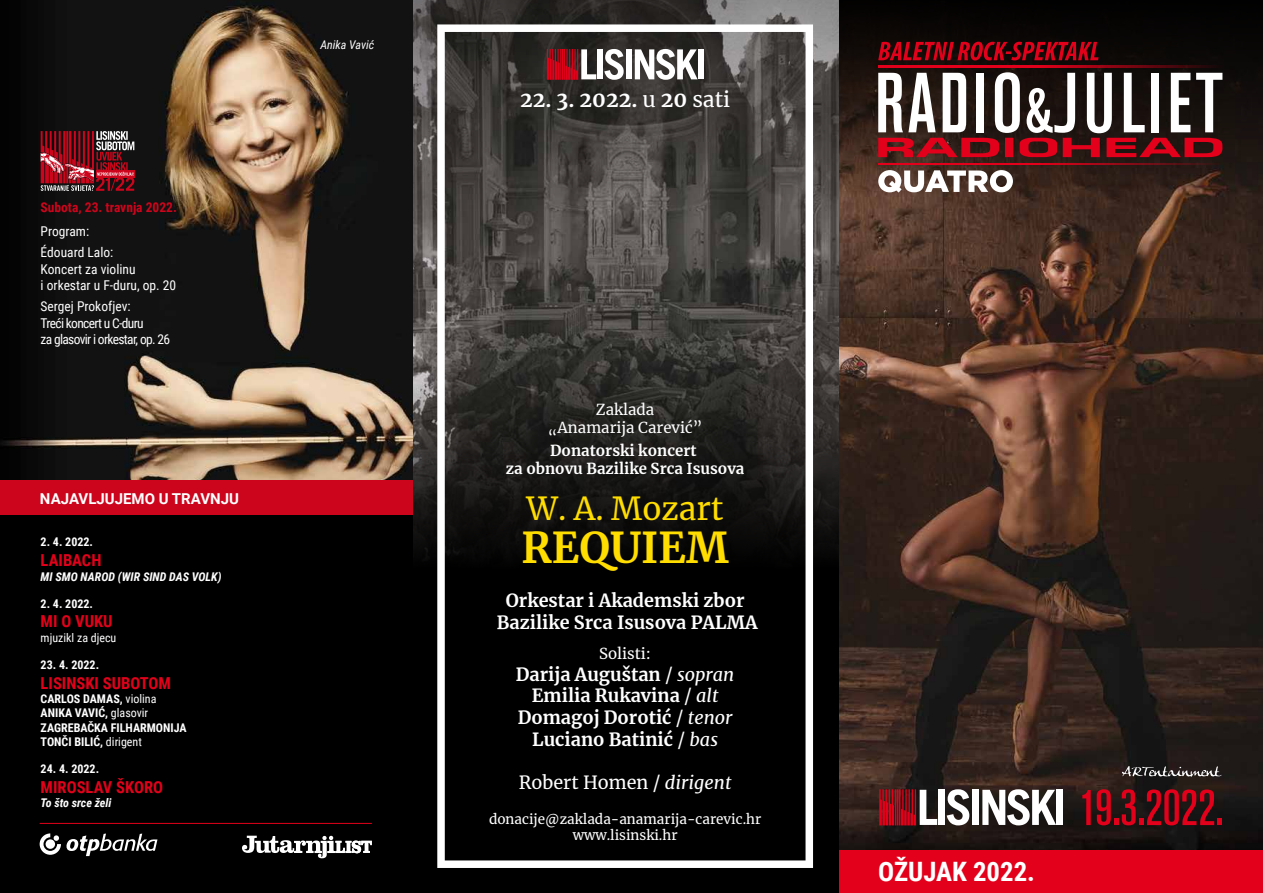
<style>
.page{position:relative;width:1263px;height:893px;background:#000}
.page>*{position:absolute;margin:0;border:0;box-sizing:border-box;transform-origin:0 0}
.t1{font:700 42px "Merriweather";color:#fd0}
.t2{font:31.5px "Merriweather";color:#fd0}
.t3{font:700 26.7px "Roboto Condensed";color:#fff}
.t4{font:700 21px "Merriweather";color:#fff}
.t5{font:700 18px/21.6px "Merriweather";color:#fff;text-align:center}
.t6{font:18px "Merriweather";color:#fff}
.t7{font:700 16.5px "Roboto Condensed";color:#e2001a}
.t8{font:700 15px/18px "Merriweather";color:#fff;text-align:center}
.t9{font:15px "Merriweather";color:#fff}
.t10{font:700 15px "Roboto";color:#fff}
.t11{font:13.5px/16.2px "Roboto Condensed";letter-spacing:-.05em;color:#fff}
.t12{font:13.5px/21.6px "Roboto Condensed";color:#fff}
.t13{font:13.5px/16.2px "Merriweather";color:#fff;text-align:center}
.t14{font:700 13.5px "Roboto Condensed";color:#cc051c}
.t15{font:700 12px/14.4px "Roboto Condensed";color:#fff}
.t16{font:italic 700 12px "Roboto Condensed";color:#fff}
.t17{font:12px "Roboto Condensed";color:#fff}
.t18{font:italic 12px "Roboto Condensed";color:#fff}
.s1{font-weight:400}
.s2{font-weight:400;font-style:italic}
.s3{font-style:italic}
</style>
<div class="page">
<img style="left:838px;top:192px;width:425px;height:658px">
<img style="left:0;top:0;width:412px;height:481px">
<div style="left:0;top:481px;width:412px;height:34px;background:#cc051c"></div>
<svg style="left:40px;top:833px;width:117px;height:23px"></svg>
<svg style="left:242px;top:836px;width:130px;height:22px"></svg>
<hr style="left:40px;top:823px;width:332px;height:1px;background:#e2001a">
<div style="left:838px;top:850px;width:425px;height:43px;background:#e2001a"></div>
<svg style="left:838px;top:0;width:425px;height:192px"></svg>
<svg style="left:878px;top:66px;width:344px;height:1px"></svg>
<svg style="left:878px;top:163px;width:344px;height:2px"></svg>
<svg style="left:878px;top:170px;width:135px;height:23px;background:#ada29c"></svg>
<svg style="left:878px;top:42px;width:220px;height:18px"></svg>
<svg style="left:878px;top:72px;width:344px;height:85px;background:#7a5859"></svg>
<svg style="left:879px;top:789px;width:58px;height:36px;background:#8e2f39"></svg>
<div style="left:938px;top:790px;width:7px;height:35px;background:#fff"></div>
<svg style="left:947px;top:789px;width:22px;height:36px"></svg>
<div style="left:972px;top:790px;width:7px;height:35px;background:#fff"></div>
<svg style="left:982px;top:789px;width:74px;height:36px;background:#a09d9b"></svg>
<div style="left:1056px;top:790px;width:7px;height:35px;background:#fff"></div>
<svg style="left:1082px;top:790px;width:9px;height:35px"></svg>
<svg style="left:1097px;top:789px;width:124px;height:36px;background:#6a0d16"></svg>
<svg style="left:1122px;top:766px;width:99px;height:11px"></svg>
<img style="left:413px;top:209px;width:425px;height:153px">
<svg style="left:413px;top:362px;width:425px;height:208px"></svg>
<svg style="left:413px;top:0;width:425px;height:209px;background:#514e4d"></svg>
<svg style="left:437px;top:24px;width:376px;height:844px"></svg>
<svg style="left:547px;top:49px;width:49px;height:31px;background:#93333d"></svg>
<div style="left:597px;top:49px;width:6px;height:30px;background:#fff"></div>
<svg style="left:604px;top:49px;width:20px;height:31px"></svg>
<div style="left:626px;top:49px;width:6px;height:30px;background:#fff"></div>
<svg style="left:635px;top:49px;width:63px;height:31px;background:#a6a5a4"></svg>
<div style="left:698px;top:49px;width:5px;height:30px;background:#fff"></div>
<svg style="left:41px;top:131px;width:93px;height:60px;background:#812e37"></svg>
<p class="t14" style="left:41px;top:198px;width:138px">Subota, 23. travnja 2022.</p>
<p class="t12" style="left:41px;top:220px;width:74px">Program:<br>Édouard Lalo:</p>
<p class="t12" style="left:41px;top:260px;width:137px;line-height:16.2px">Koncert za violinu<br>i orkestar u F-duru, op. 20</p>
<p class="t11" style="left:41px;top:298px;width:131px">Sergej Prokofjev:<br>Treći koncert u C-duru<br>za glasovir i orkestar, op. 26</p>
<p class="t10" style="left:40px;top:488px;width:200px">NAJAVLJUJEMO U TRAVNJU</p>
<p class="t15" style="left:41px;top:534px;width:54px">2. 4. 2022.</p>
<p class="t7" style="left:41px;top:549px;width:62px">LAIBACH</p>
<p class="t16" style="left:41px;top:568px;width:182px">MI SMO NAROD (WIR SIND DAS VOLK)</p>
<p class="t15" style="left:41px;top:596px;width:54px">2. 4. 2022.</p>
<p class="t7" style="left:41px;top:610px;width:74px">MI O VUKU</p>
<p class="t17" style="left:41px;top:629px;width:77px">mjuzikl za djecu</p>
<p class="t15" style="left:41px;top:657px;width:60px">23. 4. 2022.</p>
<p class="t7" style="left:41px;top:671px;width:132px">LISINSKI SUBOTOM</p>
<p class="t15" style="left:41px;top:691px;width:148px">CARLOS DAMAS, <span class="s1">violina<br></span>ANIKA VAVIĆ, <span class="s1">glasovir<br></span>ZAGREBAČKA FILHARMONIJA<br>TONČI BILIĆ, <span class="s1">dirigent</span></p>
<p class="t15" style="left:41px;top:761px;width:60px">24. 4. 2022.</p>
<p class="t7" style="left:41px;top:775px;width:124px">MIROSLAV ŠKORO</p>
<p class="t16" style="left:41px;top:795px;width:72px">To što srce želi</p>
<p class="t18" style="left:320px;top:37px;width:55px">Anika Vavić</p>
<p class="t4" style="left:520px;top:85px;width:212px">22. 3. 2022. <span class="s1">u</span> 20 <span class="s1">sati</span></p>
<p class="t9" style="left:596px;top:399px;width:60px">Zaklada</p>
<p class="t9" style="left:548px;top:426px;width:11px">“</p>
<p class="t9" style="left:558px;top:417px;width:146px">Anamarija Carević”</p>
<p class="t8" style="left:506px;top:441px;width:240px">Donatorski koncert<br>za obnovu Bazilike Srca Isusova</p>
<h2 class="t2" style="left:527px;top:486px;width:199px">W. A. Mozart</h2>
<h1 class="t1" style="left:522px;top:519px;width:209px">REQUIEM</h1>
<p class="t5" style="left:497px;top:589px;width:262px">Orkestar i Akademski zbor<br>Bazilike Srca Isusova PALMA</p>
<p class="t9" style="left:599px;top:643px;width:53px">Solisti:</p>
<p class="t5" style="left:516px;top:663px;width:220px">Darija Auguštan <span class="s1">/</span> <span class="s2">sopran<br></span>Emilia Rukavina <span class="s1">/</span> <span class="s2">alt<br></span>Domagoj Dorotić <span class="s1">/</span> <span class="s2">tenor<br></span>Luciano Batinić <span class="s1">/</span> <span class="s2">bas</span></p>
<p class="t6" style="left:519px;top:770px;width:214px">Robert Homen / <span class="s3">dirigent</span></p>
<p class="t13" style="left:489px;top:810px;width:274px">donacije@zaklada-anamarija-carevic.hr www.lisinski.hr</p>
<h3 class="t3" style="left:878px;top:853px;width:158px">OŽUJAK 2022.</h3>
</div>
